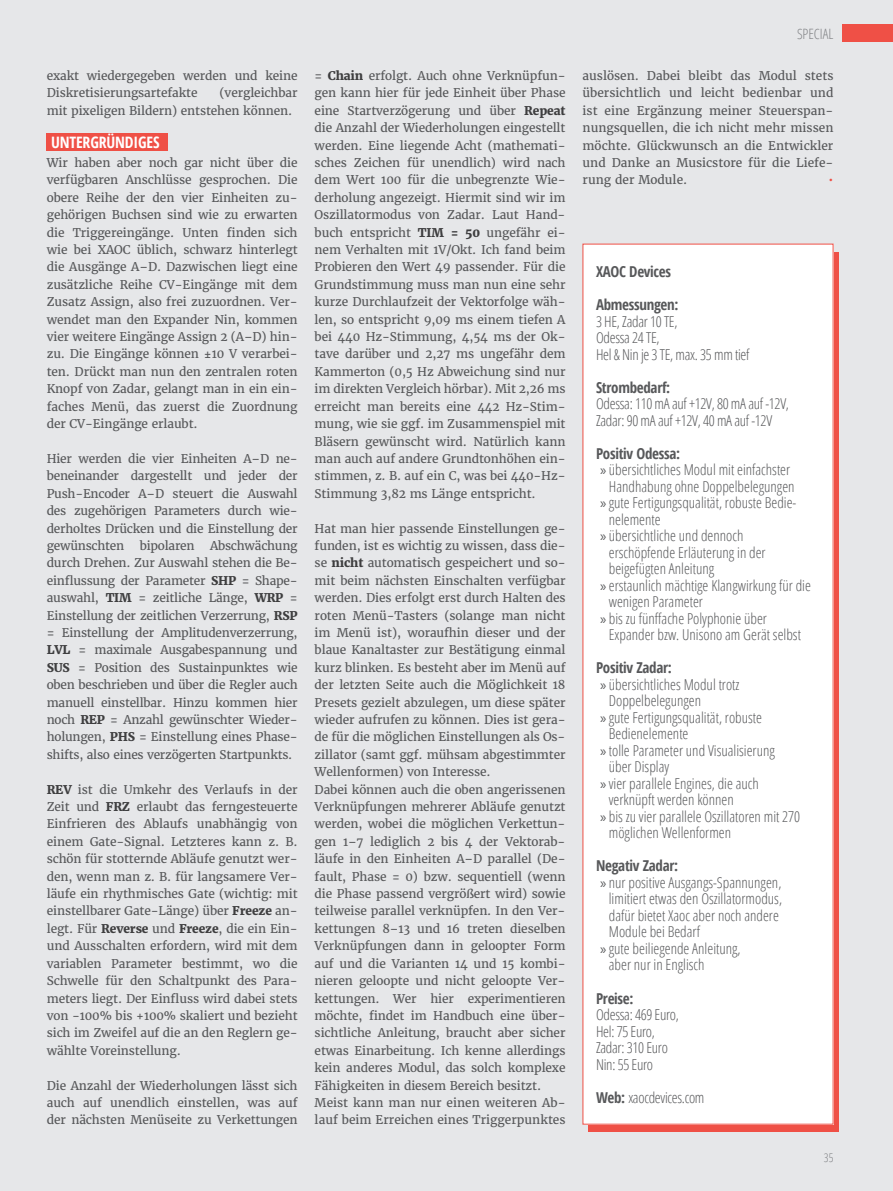
<style>
.page{position:relative;width:893px;height:1191px;background:#e6e7e9}
.page>*{position:absolute;margin:0;border:0;box-sizing:border-box;transform-origin:0 0}
.t1{font:700 condensed 15.75px "Open Sans";letter-spacing:-.01em;color:#fff}
.t2{font:300 condensed 15px "Open Sans";color:#57585a}
.t3{font:300 condensed 15px/16.5px "Open Sans";letter-spacing:-.02em;color:#57585a}
.t4{font:700 condensed 15px "Open Sans";letter-spacing:-.02em;color:#57585a}
.t5{font:300 condensed 14.25px "Open Sans";color:#808285}
.t6{font:12px/17.4px "Merriweather";letter-spacing:-.01em;color:#57585a;text-align:justify}
.t7{font:300 condensed 12px "Open Sans";color:#808285}
.t8{font:12px "Merriweather";color:#ef5046}
.s1{font-weight:800;color:#3e3e3f}
.s2{font-family:"Myriad Pro";font-weight:400;font-stretch:normal}
.s3{font-weight:700}
</style>
<div class="page">
<svg style="left:588px;top:252px;width:251px;height:879px;background:#ef5a51"></svg>
<div style="left:583px;top:244px;width:250px;height:880px;background:#fff"></div>
<div style="left:47px;top:133px;width:121px;height:18px;background:#ef5046"></div>
<div style="left:842px;top:25px;width:51px;height:17px;background:#ef5046"></div>
<p class="t6" style="left:47px;top:67px;width:252px">exakt wiedergegeben werden und keine<br>Diskretisierungsartefakte</p>
<p class="t6" style="left:47px;top:84px;width:252px;text-indent:173px">(vergleichbar mit pixeligen Bildern) entstehen können.</p>
<h1 class="t1" style="left:51px;top:131px;width:110px">UNTERGRÜNDIGES</h1>
<p class="t6" style="left:47px;top:154px;width:252px">Wir haben aber noch gar nicht über die verfügbaren Anschlüsse gesprochen. Die obere Reihe der den vier Einheiten zu&shy;gehörigen Buchsen sind wie zu erwarten die Triggereingänge. Unten finden sich wie bei XAOC üblich, schwarz hinterlegt die Ausgänge A–D. Dazwischen liegt eine zusätzliche Reihe CV-Eingänge mit dem Zusatz Assign, also frei zuzuordnen. Ver&shy;wendet man den Expander Nin, kommen vier weitere Eingänge Assign 2 (A–D) hin&shy;zu. Die Eingänge können ±10 V verarbei&shy;ten. Drückt man nun den zentralen roten Knopf von Zadar, gelangt man in ein ein&shy;faches Menü, das zuerst die Zuordnung der CV-Eingänge erlaubt.</p>
<p class="t6" style="left:47px;top:450px;width:252px">Hier werden die vier Einheiten A–D ne&shy;beneinander dargestellt und jeder der Push-Encoder A–D steuert die Auswahl des zugehörigen Parameters durch wie&shy;derholtes Drücken und die Einstellung der gewünschten</p>
<p class="t6" style="left:47px;top:537px;width:252px;text-align:left;text-indent:163px">Abschwächung durch Drehen. Zur Auswahl stehen die Be&shy;einflussung der Parameter <span class="s1">SHP</span> = Shape&shy;auswahl, <span class="s1">TIM</span> = zeitliche Länge, <span class="s1">WRP</span> = Einstellung der zeitlichen Verzerrung, <span class="s1">RSP </span>= Einstellung der Amplitudenverzerrung, <span class="s1">LVL</span> = maximale Ausgabespannung und <span class="s1">SUS</span> = Position des Sustainpunktes wie oben beschrieben und über die Regler auch manuell einstellbar. Hinzu kommen hier noch <span class="s1">REP</span> = Anzahl gewünschter Wieder&shy;holungen, <span class="s1">PHS</span> = Einstellung eines Phase&shy;shifts, also eines verzögerten Startpunkts.</p>
<p class="t6" style="left:47px;top:780px;width:252px"><span class="s1">REV</span> ist die Umkehr des Verlaufs in der Zeit und <span class="s1">FRZ</span> erlaubt das ferngesteuerte Einfrieren des Ablaufs unabhängig von einem Gate-Signal. Letzteres kann z. B. schön für stotternde Abläufe genutzt wer&shy;den, wenn man z. B. für langsamere Ver&shy;läufe ein rhythmisches Gate (wichtig: mit einstellbarer Gate-Länge) über <span class="s1">Freeze</span> an&shy;legt. Für <span class="s1">Reverse</span> und <span class="s1">Freeze</span>, die ein Ein&shy;und Ausschalten erfordern, wird mit dem variablen Parameter bestimmt, wo die Schwelle für den Schaltpunkt des Para&shy;meters liegt. Der Einfluss wird dabei stets von -100% bis +100% skaliert und bezieht sich im Zweifel auf die an den Reglern ge&shy;wählte Voreinstellung.</p>
<p class="t6" style="left:47px;top:1076px;width:252px">Die Anzahl der Wiederholungen lässt sich auch auf unendlich einstellen, was auf der nächsten Menüseite zu Verkettungen</p>
<p class="t6" style="left:140px;top:537px;width:56px">bipolaren</p>
<p class="t6" style="left:315px;top:67px;width:252px">= <span class="s1">Chain</span> erfolgt. Auch ohne Verknüpfun&shy;gen kann hier für jede Einheit über Phase eine Startverzögerung und über <span class="s1">Repeat </span>die Anzahl der Wiederholungen eingestellt werden. Eine liegende Acht (mathemati&shy;sches Zeichen für unendlich) wird nach dem Wert 100 für die unbegrenzte Wie&shy;derholung angezeigt. Hiermit sind wir im Oszillatormodus von Zadar. Laut Hand&shy;buch entspricht <span class="s1">TIM = 50</span> ungefähr ei&shy;nem Verhalten mit 1V/Okt. Ich fand beim Probieren den Wert 49 passender. Für die Grundstimmung muss man nun eine sehr kurze Durchlaufzeit der Vektorfolge wäh&shy;len, so entspricht 9,09 ms einem tiefen A bei 440 Hz-Stimmung, 4,54 ms der Ok&shy;tave darüber und 2,27 ms ungefähr dem Kammerton (0,5 Hz Abweichung sind nur im direkten Vergleich hörbar). Mit 2,26 ms erreicht man bereits eine 442 Hz-Stim&shy;mung, wie sie ggf. im Zusammenspiel mit Bläsern gewünscht wird. Natürlich kann man auch auf andere Grundtonhöhen ein&shy;stimmen, z. B. auf ein C, was bei 440-Hz-Stimmung 3,82 ms Länge entspricht.</p>
<p class="t6" style="left:315px;top:519px;width:252px;text-align:left">Hat man hier passende Einstellungen ge&shy;funden, ist es wichtig zu wissen, dass die&shy;se <span class="s1">nicht</span> automatisch gespeichert und so&shy;mit beim nächsten Einschalten verfügbar werden. Dies erfolgt erst durch Halten des roten Menü-Tasters (solange man nicht im Menü ist), woraufhin dieser und der blaue Kanaltaster zur Bestätigung einmal kurz blinken. Es besteht aber im Menü auf der letzten Seite auch die Möglichkeit 18<br>Presets gezielt abzulegen, um diese später wieder aufrufen zu können. Dies ist gera&shy;de für die möglichen Einstellungen als Os&shy;zillator (samt ggf. mühsam abgestimmter Wellenformen) von Interesse.<br>Dabei können auch die oben angerissenen Verknüpfungen mehrerer Abläufe genutzt werden, wobei die möglichen Verkettun&shy;gen 1–7 lediglich 2 bis 4 der Vektorab&shy;läufe in den Einheiten A–D parallel (De&shy;fault, Phase = 0) bzw. sequentiell (wenn die Phase passend vergrößert wird) sowie teilweise parallel verknüpfen. In den Ver&shy;kettungen 8–13 und 16 treten dieselben Verknüpfungen dann in geloopter Form auf und die Varianten 14 und 15 kombi&shy;nieren geloopte und nicht geloopte Ver&shy;kettungen. Wer hier experimentieren möchte, findet im Handbuch eine über&shy;sichtliche Anleitung, braucht aber sicher etwas Einarbeitung. Ich kenne allerdings kein anderes Modul, das solch komplexe Fähigkeiten in diesem Bereich besitzt.<br>Meist kann man nur einen weiteren Ab&shy;lauf beim Erreichen eines Triggerpunktes</p>
<p class="t5" style="left:797px;top:24px;width:38px">SPECIAL</p>
<p class="t6" style="left:583px;top:67px;width:252px">auslösen. Dabei bleibt das Modul stets übersichtlich und leicht bedienbar und ist eine Ergänzung meiner Steuerspan&shy;nungsquellen, die ich nicht mehr missen möchte. Glückwunsch an die Entwickler und Danke an Musicstore für die Liefe&shy;rung der Module.</p>
<p class="t8" style="left:828px;top:173px;width:6px">•</p>
<p class="t4" style="left:596px;top:261px;width:77px">XAOC Devices</p>
<p class="t4" style="left:596px;top:294px;width:84px">Abmessungen:</p>
<p class="t3" style="left:596px;top:312px;width:155px">3 HE, Zadar 10 TE,<br>Odessa 24 TE,<br>Hel &amp; Nin je 3 TE, max. 35 mm tief</p>
<p class="t4" style="left:596px;top:377px;width:76px">Strombedarf:</p>
<p class="t3" style="left:596px;top:395px;width:194px">Odessa: 110 mA auf +12V, 80 mA auf -12V,<br>Zadar: 90 mA auf +12V, 40 mA auf -12V</p>
<p class="t4" style="left:596px;top:443px;width:86px">Positiv Odessa:</p>
<p class="t2" style="left:600px;top:460px;width:191px"><span class="s2">»</span> übersichtliches Modul mit einfachster</p>
<p class="t2" style="left:609px;top:476px;width:187px">Handhabung ohne Doppelbelegungen</p>
<p class="t2" style="left:600px;top:493px;width:198px"><span class="s2">»</span> gute Fertigungsqualität, robuste Bedie-</p>
<p class="t2" style="left:609px;top:509px;width:53px">nelemente</p>
<p class="t2" style="left:600px;top:526px;width:145px"><span class="s2">»</span> übersichtliche und dennoch</p>
<p class="t2" style="left:609px;top:542px;width:158px">erschöpfende Erläuterung in der</p>
<p class="t2" style="left:609px;top:559px;width:107px">beigefügten Anleitung</p>
<p class="t2" style="left:600px;top:575px;width:212px"><span class="s2">»</span> erstaunlich mächtige Klangwirkung für die</p>
<p class="t2" style="left:609px;top:592px;width:96px">wenigen Parameter</p>
<p class="t2" style="left:600px;top:608px;width:168px"><span class="s2">»</span> bis zu fünffache Polyphonie über</p>
<p class="t2" style="left:609px;top:625px;width:194px">Expander bzw. Unisono am Gerät selbst</p>
<p class="t4" style="left:596px;top:657px;width:77px">Positiv Zadar:</p>
<p class="t2" style="left:600px;top:674px;width:141px"><span class="s2">»</span> übersichtliches Modul trotz</p>
<p class="t2" style="left:609px;top:691px;width:94px">Doppelbelegungen</p>
<p class="t2" style="left:600px;top:707px;width:163px"><span class="s2">»</span> gute Fertigungsqualität, robuste</p>
<p class="t2" style="left:609px;top:724px;width:81px">Bedienelemente</p>
<p class="t2" style="left:600px;top:740px;width:176px"><span class="s2">»</span> tolle Parameter und Visualisierung</p>
<p class="t2" style="left:609px;top:757px;width:62px">über Display</p>
<p class="t2" style="left:600px;top:773px;width:160px"><span class="s2">»</span> vier parallele Engines, die auch</p>
<p class="t2" style="left:609px;top:790px;width:126px">verknüpft werden können</p>
<p class="t2" style="left:600px;top:806px;width:201px"><span class="s2">»</span> bis zu vier parallele Oszillatoren mit 270</p>
<p class="t2" style="left:609px;top:823px;width:124px">möglichen Wellenformen</p>
<p class="t4" style="left:596px;top:855px;width:84px">Negativ Zadar:</p>
<p class="t2" style="left:600px;top:872px;width:183px"><span class="s2">»</span> nur positive Ausgangs-Spannungen,</p>
<p class="t2" style="left:609px;top:889px;width:175px">limitiert etwas den Oszillatormodus,</p>
<p class="t2" style="left:609px;top:905px;width:172px">dafür bietet Xaoc aber noch andere</p>
<p class="t2" style="left:609px;top:922px;width:93px">Module bei Bedarf</p>
<p class="t2" style="left:600px;top:938px;width:142px"><span class="s2">»</span> gute beiliegende Anleitung,</p>
<p class="t2" style="left:609px;top:955px;width:97px">aber nur in Englisch</p>
<p class="t4" style="left:596px;top:987px;width:39px">Preise:</p>
<p class="t3" style="left:596px;top:1005px;width:84px">Odessa: 469 Euro,<br>Hel: 75 Euro,<br>Zadar: 310 Euro<br>Nin: 55 Euro</p>
<p class="t3" style="left:596px;top:1088px;width:110px"><span class="s3">Web:</span> xaocdevices.com</p>
<p class="t7" style="left:824px;top:1149px;width:11px">35</p>
</div>
